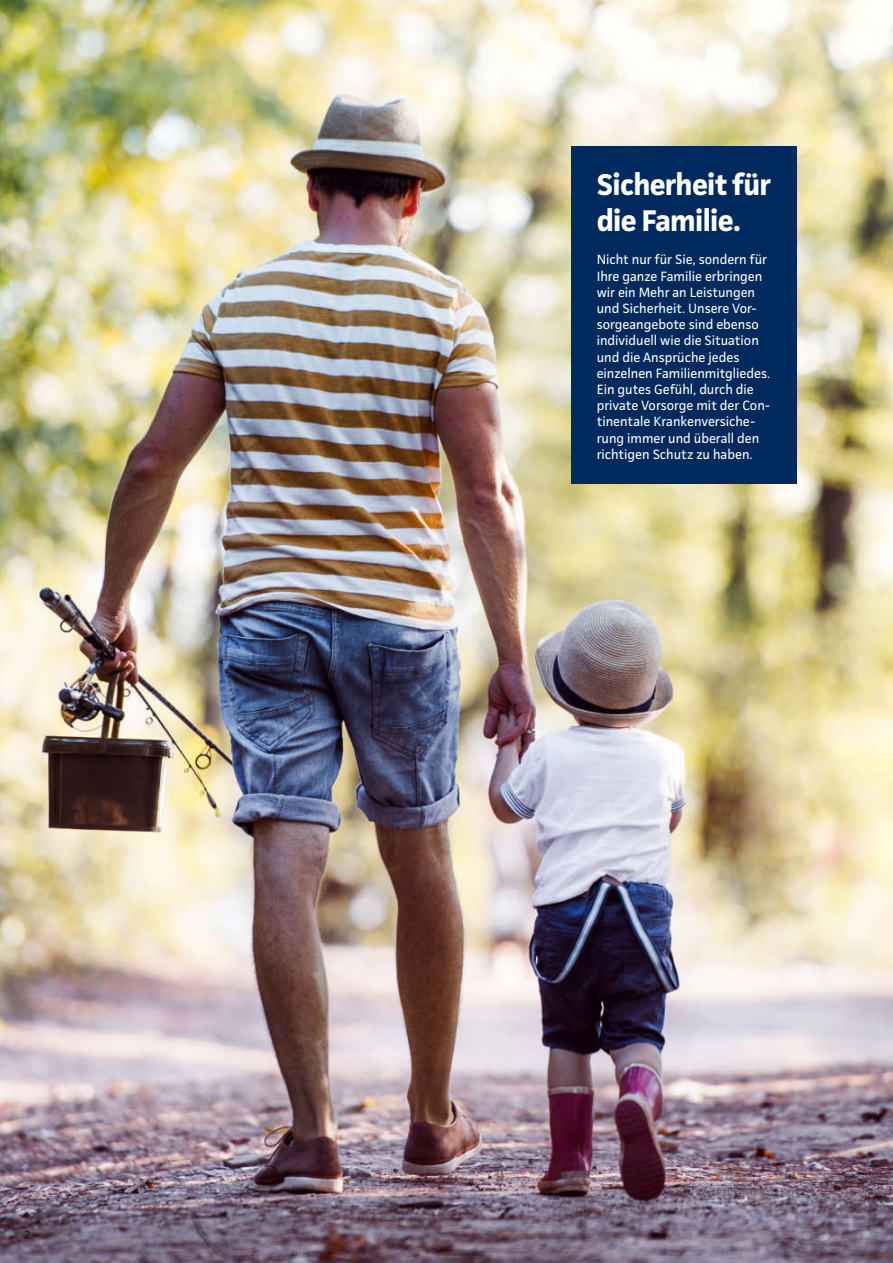
<style>
.page{position:relative;width:893px;height:1263px;background:#fff}
.page>*{position:absolute;margin:0;border:0;box-sizing:border-box;transform-origin:0 0}
.t1{font:700 30px/36px "Continentale Pro";letter-spacing:-.02em;color:#fff}
.t2{font:13.5px/16.2px "Continentale Pro";color:#fff}
.t3{font:700 12px "Continentale Pro";color:#231f20}
</style>
<div class="page">
<img style="left:0;top:0;width:893px;height:1263px">
<div style="left:571px;top:146px;width:225px;height:338px;background:#002a5e"></div>
<p class="t3" style="left:24px;top:1230px;width:8px">2</p>
<h1 class="t1" style="left:597px;top:169px;width:176px">Sicherheit für die Familie.</h1>
<p class="t2" style="left:597px;top:252px;width:175px">Nicht nur für Sie, sondern für<br>Ihre ganze Familie erbringen wir ein Mehr an Leistungen und Sicherheit. Unsere Vor&shy;sorgeangebote sind ebenso individuell wie die Situation und die Ansprüche jedes einzelnen Familienmitgliedes.<br>Ein gutes Gefühl, durch die private Vorsorge mit der Con&shy;tinentale Krankenversiche&shy;rung immer und überall den richtigen Schutz zu haben.</p>
</div>
